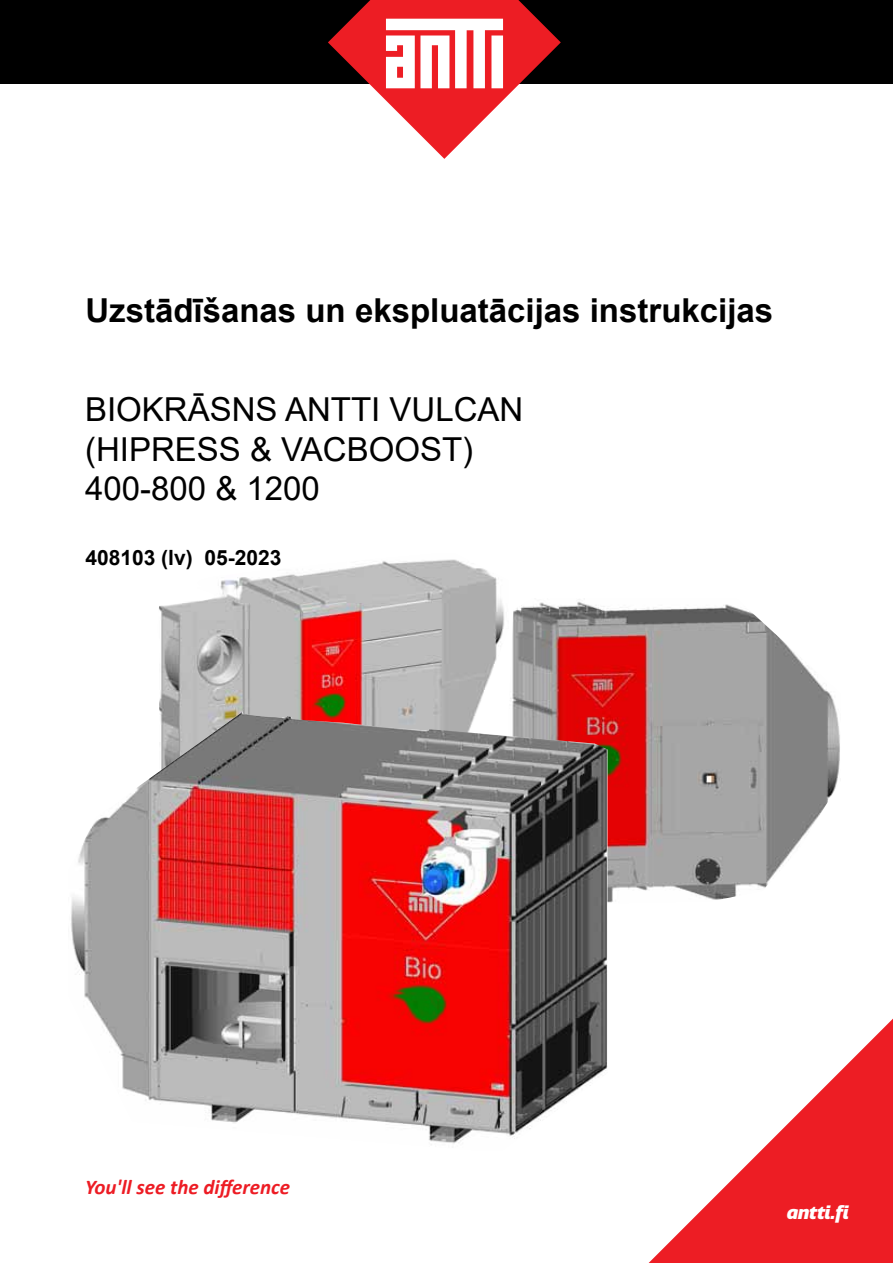
<style>
.page{position:relative;width:893px;height:1263px;background:#fff}
.page>*{position:absolute;margin:0;border:0;box-sizing:border-box;transform-origin:0 0}
.t1{font:33px/39.6px "Arial";color:#000}
.t2{font:700 33px "Arial";color:#000}
.t3{font:italic 700 21px "Calibri";color:#ed1c24}
.t4{font:700 21px "Arial";color:#000}
.t5{font:italic 900 18px "Quatro";letter-spacing:-.01em;color:#fff}
</style>
<div class="page">
<div style="left:0;top:0;width:893px;height:84px;background:#000"></div>
<svg style="left:649px;top:1019px;width:244px;height:244px"></svg>
<svg style="left:328px;top:0;width:233px;height:159px"></svg>
<img style="left:159px;top:559px;width:346px;height:150px">
<img style="left:510px;top:601px;width:330px;height:302px">
<img style="left:71px;top:709px;width:536px;height:436px">
<p class="t2" style="left:85px;top:287px;width:689px">Uzstādīšanas un ekspluatācijas instrukcijas</p>
<p class="t1" style="left:85px;top:390px;width:440px">BIOKRĀSNS ANTTI VULCAN (HIPRESS &amp; VACBOOST)<br>400-800 &amp; 1200</p>
<p class="t4" style="left:85px;top:543px;width:198px">408103 (lv) 05-2023</p>
<p class="t3" style="left:85px;top:1172px;width:207px">You'll see the difference</p>
<p class="t5" style="left:787px;top:1202px;width:64px">antti.fi</p>
</div>
